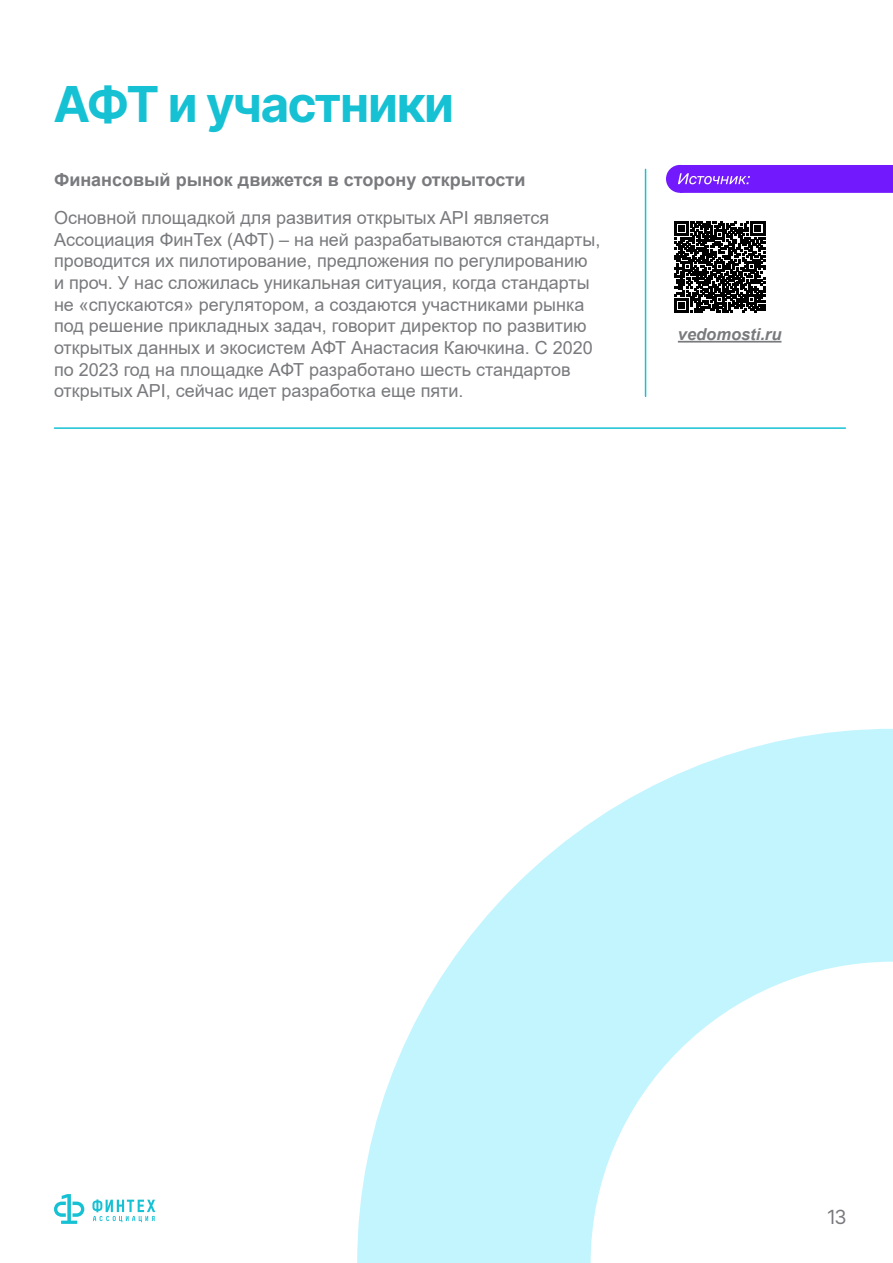
<style>
.page{position:relative;width:893px;height:1263px;background:#fff}
.page>*{position:absolute;margin:0;border:0;box-sizing:border-box;transform-origin:0 0}
.t1{font:700 49.5px "Inter Tight";color:#16c1d3}
.t2{font:19.5px "Inter Tight";color:#797a7d}
.t3{font:18px/21.6px "Arial";color:#797a7d}
.t4{font:700 18px "Arial";color:#797a7d}
.t5{font:italic 700 16.5px "Arial";color:#797a7d}
</style>
<div class="page">
<svg style="left:92px;top:1199px;width:63px;height:23px"></svg>
<svg style="left:54px;top:1194px;width:30px;height:30px"></svg>
<div style="left:681px;top:166px;width:211px;height:26px;background:#7319fd"></div>
<div style="left:680px;top:165px;width:213px;height:28px;border:2px solid #7319fd"></div>
<div style="left:667px;top:166px;width:26px;height:26px;background:#7319fd;border-radius:50%"></div>
<div style="left:666px;top:165px;width:28px;height:28px;border:2px solid #7319fd;border-radius:50%"></div>
<svg style="left:678px;top:173px;width:72px;height:11px"></svg>
<hr style="left:678px;top:341px;width:103px;height:2px;background:#797a7d">
<svg style="left:674px;top:221px;width:91px;height:91px"></svg>
<hr style="left:645px;top:169px;width:1px;height:227px;background:#16c1d3">
<hr style="left:54px;top:427px;width:791px;height:2px;background:#16c1d3">
<svg style="left:357px;top:729px;width:536px;height:534px;fill:#c3f5ff"></svg>
<h1 class="t1" style="left:54px;top:68px;width:401px">АФТ и участники</h1>
<p class="t4" style="left:54px;top:167px;width:473px">Финансовый рынок движется в сторону открытости</p>
<p class="t3" style="left:54px;top:207px;width:548px">Основной площадкой для развития открытых API является Ассоциация ФинТех (АФТ) – на ней разрабатываются стандарты, проводится их пилотирование, предложения по регулированию и проч. У нас сложилась уникальная ситуация, когда стандарты не «спускаются» регулятором, а создаются участниками рынка под решение прикладных задач, говорит директор по развитию открытых данных и экосистем АФТ Анастасия Каючкина. С 2020 по 2023 год на площадке АФТ разработано шесть стандартов открытых API, сейчас идет разработка еще пяти.</p>
<p class="t5" style="left:678px;top:323px;width:105px">vedomosti.ru</p>
<p class="t2" style="left:828px;top:1202px;width:20px">13</p>
</div>
